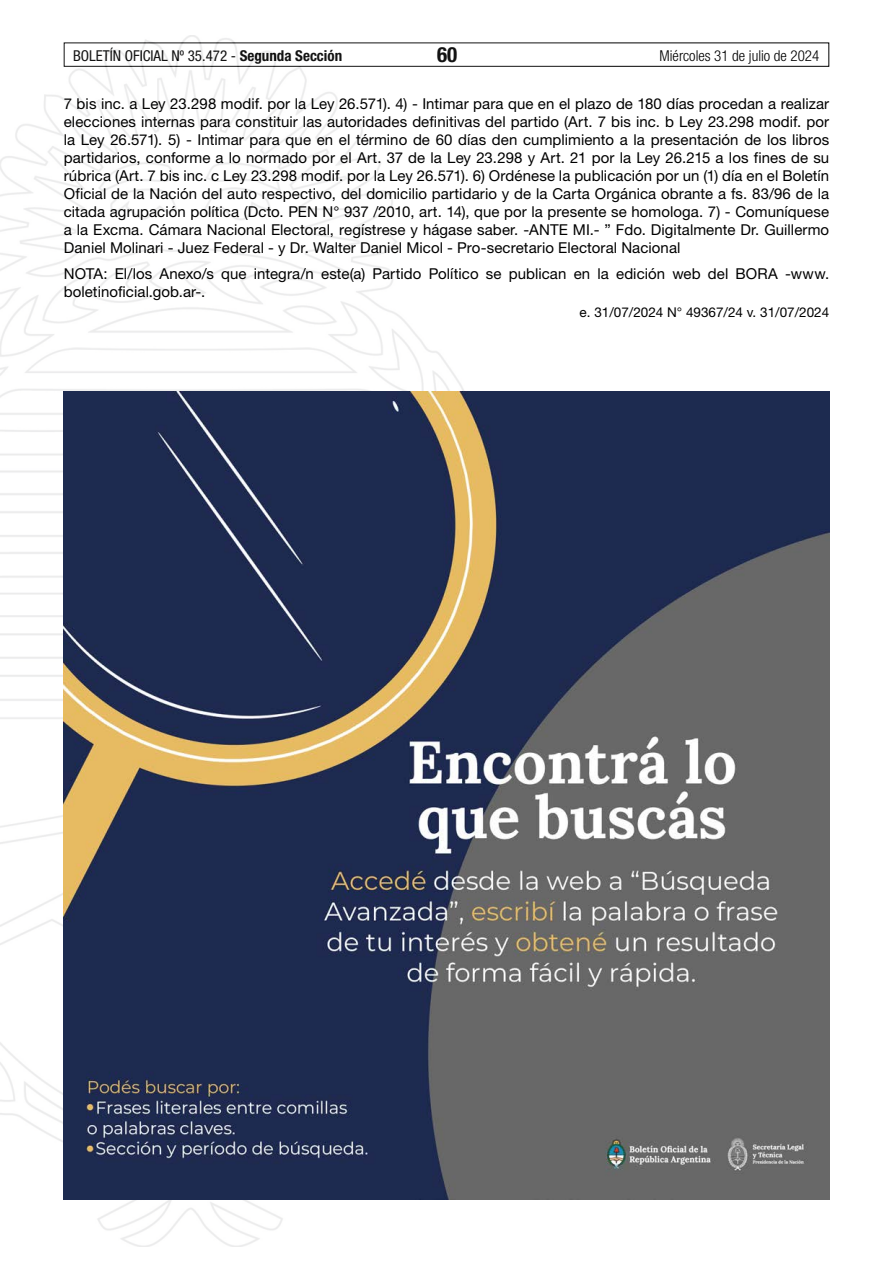
<style>
.page{position:relative;width:893px;height:1263px;background:#fff}
.page>*{position:absolute;margin:0;border:0;box-sizing:border-box;transform-origin:0 0}
.t1{font:700 condensed 21px "Helvetica Neue LT Std";color:#000}
.t2{font:15px/18px "Helvetica Neue LT Std";letter-spacing:.005em;color:#000;text-align:justify}
.t3{font:condensed 15px "Helvetica Neue LT Std";color:#000}
.t4{font:300 condensed 15px "Helvetica Neue LT Std";color:#000}
.t5{font:13.5px "Helvetica Neue LT Std";color:#000}
.s1{font-weight:700}
</style>
<div class="page">
<div style="left:64px;top:43px;width:765px;height:24px;border:1px solid #000"></div>
<img style="left:0;top:35px;width:569px;height:1211px">
<img style="left:64px;top:391px;width:765px;height:808px">
<p class="t3" style="left:73px;top:47px;width:271px">BOLETÍN OFICIAL Nº 35.472 - <span class="s1">Segunda Sección</span></p>
<h1 class="t1" style="left:437px;top:42px;width:22px">60</h1>
<p class="t4" style="left:660px;top:47px;width:161px">Miércoles 31 de julio de 2024</p>
<p class="t2" style="left:64px;top:94px;width:767px">7 bis inc. a Ley 23.298 modif. por la Ley 26.571). 4) - Intimar para que en el plazo de 180 días procedan a realizar elecciones internas para constituir las autoridades definitivas del partido (Art. 7 bis inc. b Ley 23.298 modif. por la Ley 26.571). 5) - Intimar para que en el término de 60 días den cumplimiento a la presentación de los libros partidarios, conforme a lo normado por el Art. 37 de la Ley 23.298 y Art. 21 por la Ley 26.215 a los fines de su rúbrica (Art. 7 bis inc. c Ley 23.298 modif. por la Ley 26.571). 6) Ordénese la publicación por un (1) día en el Boletín Oficial de la Nación del auto respectivo, del domicilio partidario y de la Carta Orgánica obrante a fs. 83/96 de la citada agrupación política (Dcto. PEN N° 937 /2010, art. 14), que por la presente se homologa. 7) - Comuníquese a la Excma. Cámara Nacional Electoral, regístrese y hágase saber. -ANTE MI.- ” Fdo. Digitalmente Dr. Guillermo Daniel Molinari - Juez Federal - y Dr. Walter Daniel Micol - Pro-secretario Electoral Nacional</p>
<p class="t2" style="left:64px;top:264px;width:767px">NOTA: El/los Anexo/s que integra/n este(a) Partido Político se publican en la edición web del BORA -www. boletinoficial.gob.ar-.</p>
<p class="t5" style="left:580px;top:304px;width:251px">e. 31/07/2024 N° 49367/24 v. 31/07/2024</p>
</div>
